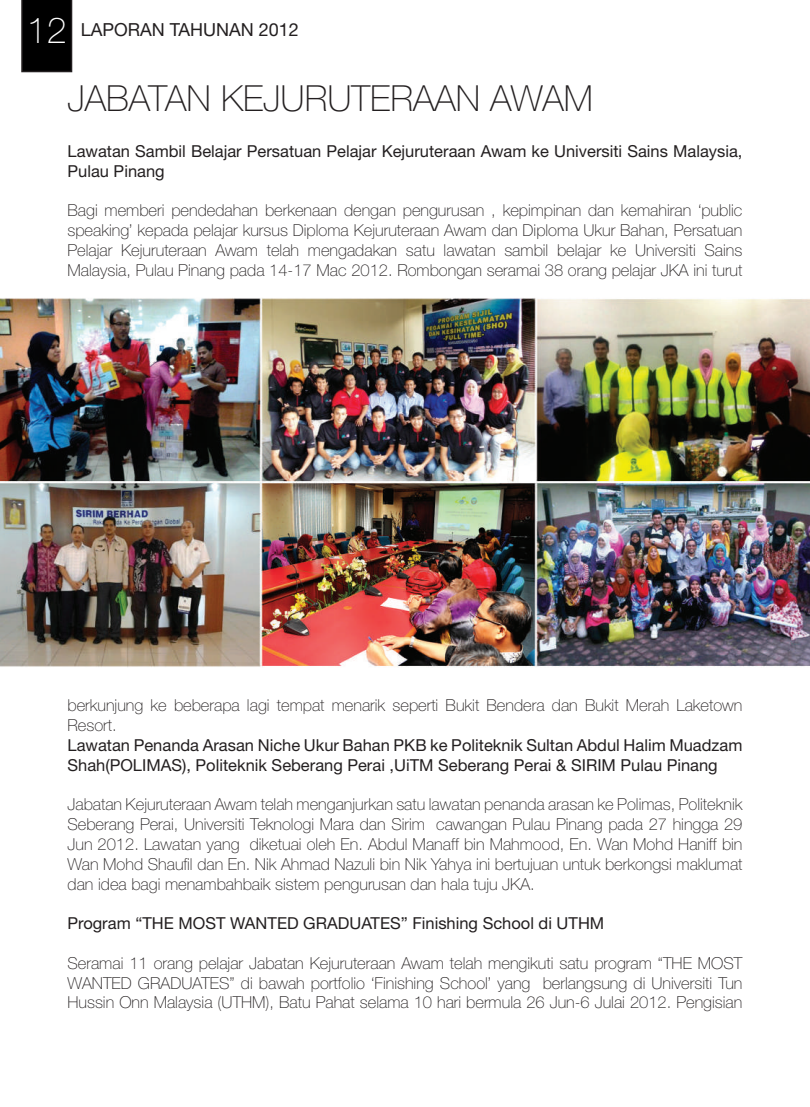
<style>
.page{position:relative;width:810px;height:1107px;background:#fff}
.page>*{position:absolute;margin:0;border:0;box-sizing:border-box;transform-origin:0 0}
.t1{font:100 36px "Helvetica Neue LT Std";color:#231f20}
.t2{font:18px "Helvetica Neue LT Std";color:#231f20}
.t3{font:100 16.5px/19.8px "Helvetica Neue LT Std";color:#231f20;text-align:justify}
.t4{font:16.5px/19.8px "Helvetica Neue LT Std";color:#231f20}
.s1{font-weight:100;font-size:36px;color:#fff}
</style>
<div class="page">
<svg style="left:21px;top:0;width:51px;height:72px;background:#030303"></svg>
<img style="left:0;top:298px;width:810px;height:369px">
<p class="t2" style="left:27px;top:19px;width:274px"><span class="s1">12</span> LAPORAN TAHUNAN 2012</p>
<h1 class="t1" style="left:68px;top:77px;width:527px">JABATAN KEJURUTERAAN AWAM</h1>
<p class="t4" style="left:68px;top:141px;width:677px">Lawatan Sambil Belajar Persatuan Pelajar Kejuruteraan Awam ke Universiti Sains Malaysia,<br>Pulau Pinang</p>
<p class="t3" style="left:68px;top:201px;width:676px">Bagi memberi pendedahan berkenaan dengan pengurusan , kepimpinan dan kemahiran ‘public speaking’ kepada pelajar kursus Diploma Kejuruteraan Awam dan Diploma Ukur Bahan, Persatuan Pelajar Kejuruteraan Awam telah mengadakan satu lawatan sambil belajar ke Universiti Sains Malaysia, Pulau Pinang pada 14-17 Mac 2012. Rombongan seramai 38 orang pelajar JKA ini turut</p>
<p class="t3" style="left:68px;top:696px;width:677px">berkunjung ke beberapa lagi tempat menarik seperti Bukit Bendera dan Bukit Merah Laketown<br>Resort.</p>
<p class="t4" style="left:68px;top:735px;width:676px">Lawatan Penanda Arasan Niche Ukur Bahan PKB ke Politeknik Sultan Abdul Halim Muadzam<br>Shah(POLIMAS), Politeknik Seberang Perai ,UiTM Seberang Perai &amp; SIRIM Pulau Pinang</p>
<p class="t3" style="left:68px;top:795px;width:677px">Jabatan Kejuruteraan Awam telah menganjurkan satu lawatan penanda arasan ke Polimas, Politeknik Seberang Perai, Universiti Teknologi Mara dan Sirim cawangan Pulau Pinang pada 27 hingga 29<br>Jun 2012. Lawatan yang diketuai oleh En. Abdul Manaff bin Mahmood, En. Wan Mohd Haniff bin Wan Mohd Shaufil dan En. Nik Ahmad Nazuli bin Nik Yahya ini bertujuan untuk berkongsi maklumat dan idea bagi menambahbaik sistem pengurusan dan hala tuju JKA.</p>
<p class="t4" style="left:68px;top:913px;width:538px">Program “THE MOST WANTED GRADUATES” Finishing School di UTHM</p>
<p class="t3" style="left:68px;top:953px;width:677px">Seramai 11 orang pelajar Jabatan Kejuruteraan Awam telah mengikuti satu program “THE MOST WANTED GRADUATES” di bawah portfolio ‘Finishing School’ yang berlangsung di Universiti Tun Hussin Onn Malaysia (UTHM), Batu Pahat selama 10 hari bermula 26 Jun-6 Julai 2012. Pengisian</p>
</div>
